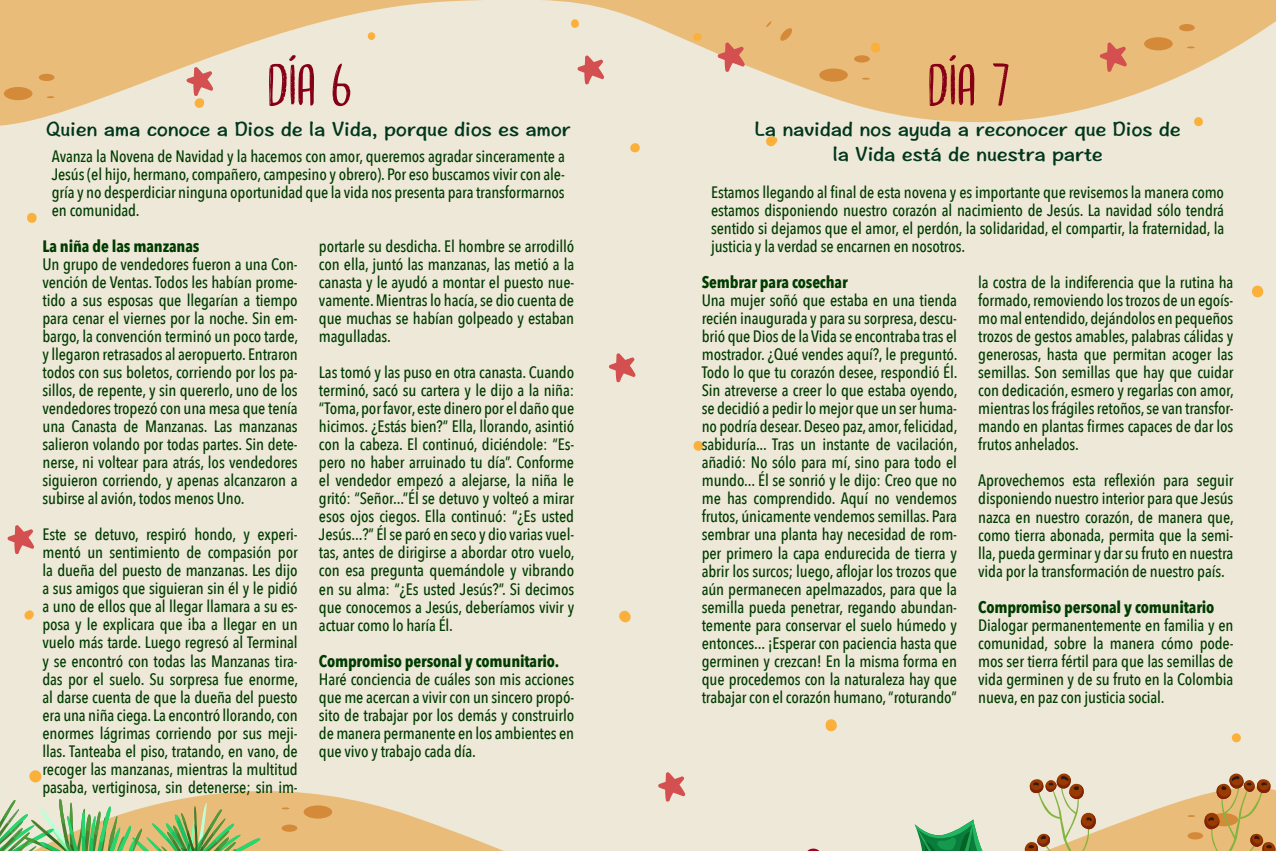
<style>
.page{position:relative;width:1276px;height:851px;background:#fff}
.page>*{position:absolute;margin:0;border:0;box-sizing:border-box;transform-origin:0 0}
.t1{font:60px "Bergie Seltzer DEMO";color:#850017}
.t2{font:21px/25.2px "Hannotate SC W7";letter-spacing:-.02em;color:#00361c;text-align:center}
.t3{font:500 16.5px/18px "Avenir Next Condensed";letter-spacing:-.01em;color:#003b00;text-align:justify}
.t4{font:700 16.5px "Avenir Next Condensed";letter-spacing:-.01em;color:#003b00}
</style>
<div class="page">
<div style="left:0;top:0;width:1276px;height:850px;background:#ede8d7"></div>
<svg style="left:29px;top:739px;width:1212px;height:111px"></svg>
<div style="left:304px;top:805px;width:28px;height:13px;background:#d48a39;border-radius:50%"></div>
<svg style="left:282px;top:824px;width:15px;height:7px"></svg>
<svg style="left:282px;top:807px;width:7px;height:2px"></svg>
<svg style="left:1187px;top:832px;width:16px;height:7px"></svg>
<svg style="left:0;top:0;width:1276px;height:153px"></svg>
<svg style="left:819px;top:68px;width:29px;height:14px"></svg>
<div style="left:854px;top:55px;width:16px;height:7px;background:#d48a39;border-radius:50%"></div>
<svg style="left:862px;top:78px;width:8px;height:2px"></svg>
<div style="left:1144px;top:37px;width:28px;height:13px;background:#d48a39;border-radius:50%"></div>
<div style="left:1179px;top:24px;width:15px;height:7px;background:#d48a39;border-radius:50%"></div>
<svg style="left:1187px;top:46px;width:7px;height:2px"></svg>
<div style="left:4px;top:87px;width:28px;height:13px;background:#d48a39;border-radius:50%"></div>
<div style="left:39px;top:74px;width:15px;height:7px;background:#d48a39;border-radius:50%"></div>
<svg style="left:47px;top:96px;width:7px;height:2px"></svg>
<svg style="left:779px;top:27px;width:14px;height:15px"></svg>
<svg style="left:766px;top:21px;width:6px;height:6px"></svg>
<svg style="left:804px;top:848px;width:19px;height:2px"></svg>
<svg style="left:895px;top:772px;width:202px;height:78px"></svg>
<svg style="left:1202px;top:772px;width:74px;height:78px"></svg>
<svg style="left:0;top:793px;width:262px;height:58px"></svg>
<img style="left:6px;top:809px;width:18px;height:31px">
<svg style="left:1252px;top:285px;width:12px;height:12px"></svg>
<svg style="left:367px;top:32px;width:8px;height:9px"></svg>
<svg style="left:693px;top:33px;width:9px;height:8px"></svg>
<svg style="left:765px;top:136px;width:12px;height:10px"></svg>
<svg style="left:869px;top:43px;width:13px;height:10px"></svg>
<div style="left:1231px;top:733px;width:10px;height:9px;background:#fab03b;border-radius:50%"></div>
<svg style="left:1192px;top:117px;width:12px;height:9px"></svg>
<svg style="left:619px;top:610px;width:12px;height:12px"></svg>
<svg style="left:825px;top:719px;width:12px;height:12px"></svg>
<div style="left:29px;top:770px;width:13px;height:12px;background:#fab03b;border-radius:50%"></div>
<svg style="left:24px;top:610px;width:10px;height:10px"></svg>
<svg style="left:693px;top:441px;width:10px;height:9px"></svg>
<svg style="left:27px;top:213px;width:10px;height:10px"></svg>
<svg style="left:630px;top:142px;width:10px;height:10px"></svg>
<svg style="left:571px;top:19px;width:8px;height:9px"></svg>
<svg style="left:7px;top:525px;width:27px;height:29px"></svg>
<svg style="left:577px;top:55px;width:27px;height:29px"></svg>
<svg style="left:186px;top:66px;width:28px;height:42px"></svg>
<svg style="left:1099px;top:42px;width:28px;height:30px"></svg>
<svg style="left:657px;top:771px;width:28px;height:30px"></svg>
<svg style="left:717px;top:42px;width:28px;height:30px"></svg>
<svg style="left:609px;top:353px;width:27px;height:29px"></svg>
<h1 class="t1" style="left:267px;top:52px;width:86px">Día 6</h1>
<h1 class="t1" style="left:927px;top:52px;width:84px">Día 7</h1>
<p class="t2" style="left:46px;top:116px;width:526px">Quien ama conoce a Dios de la Vida, porque dios es amor</p>
<p class="t2" style="left:754px;top:116px;width:428px">La navidad nos ayuda a reconocer que Dios de la Vida está de nuestra parte</p>
<p class="t3" style="left:52px;top:147px;width:514px">Avanza la Novena de Navidad y la hacemos con amor, queremos agradar sinceramente a Jesús (el hijo, hermano, compañero, campesino y obrero). Por eso buscamos vivir con ale&shy;gría y no desperdiciar ninguna oportunidad que la vida nos presenta para transformarnos en comunidad.</p>
<p class="t3" style="left:711px;top:183px;width:514px">Estamos llegando al final de esta novena y es importante que revisemos la manera como estamos disponiendo nuestro corazón al nacimiento de Jesús. La navidad sólo tendrá sentido si dejamos que el amor, el perdón, la solidaridad, el compartir, la fraternidad, la justicia y la verdad se encarnen en nosotros.</p>
<p class="t4" style="left:43px;top:236px;width:158px">La niña de las manzanas</p>
<p class="t3" style="left:43px;top:255px;width:257px">Un grupo de vendedores fueron a una Con&shy;vención de Ventas. Todos les habían prome&shy;tido a sus esposas que llegarían a tiempo para cenar el viernes por la noche. Sin em&shy;bargo, la convención terminó un poco tarde, y llegaron retrasados al aeropuerto. Entraron todos con sus boletos, corriendo por los pa&shy;sillos, de repente, y sin quererlo, uno de los vendedores tropezó con una mesa que tenía una Canasta de Manzanas. Las manzanas salieron volando por todas partes. Sin dete&shy;nerse, ni voltear para atrás, los vendedores siguieron corriendo, y apenas alcanzaron a subirse al avión, todos menos Uno.</p>
<p class="t3" style="left:43px;top:525px;width:257px">Este se detuvo, respiró hondo, y experi&shy;mentó un sentimiento de compasión por la dueña del puesto de manzanas. Les dijo a sus amigos que siguieran sin él y le pidió a uno de ellos que al llegar llamara a su es&shy;posa y le explicara que iba a llegar en un vuelo más tarde. Luego regresó al Terminal y se encontró con todas las Manzanas tira&shy;das por el suelo. Su sorpresa fue enorme, al darse cuenta de que la dueña del puesto era una niña ciega. La encontró llorando, con enormes lágrimas corriendo por sus meji&shy;llas. Tanteaba el piso, tratando, en vano, de recoger las manzanas, mientras la multitud pasaba, vertiginosa, sin detenerse; sin im-</p>
<p class="t3" style="left:319px;top:237px;width:257px">portarle su desdicha. El hombre se arrodilló con ella, juntó las manzanas, las metió a la canasta y le ayudó a montar el puesto nue&shy;vamente. Mientras lo hacía, se dio cuenta de que muchas se habían golpeado y estaban magulladas.</p>
<p class="t3" style="left:319px;top:363px;width:257px">Las tomó y las puso en otra canasta. Cuando terminó, sacó su cartera y le dijo a la niña: “Toma, por favor, este dinero por el daño que hicimos. ¿Estás bien?” Ella, llorando, asintió con la cabeza. El continuó, diciéndole: “Es&shy;pero no haber arruinado tu día”. Conforme el vendedor empezó a alejarse, la niña le gritó: “Señor...”Él se detuvo y volteó a mirar esos ojos ciegos. Ella continuó: “¿Es usted Jesús...?” Él se paró en seco y dio varias vuel&shy;tas, antes de dirigirse a abordar otro vuelo, con esa pregunta quemándole y vibrando en su alma: “¿Es usted Jesús?”. Si decimos que conocemos a Jesús, deberíamos vivir y actuar como lo haría Él.</p>
<p class="t4" style="left:319px;top:650px;width:242px">Compromiso personal y comunitario.</p>
<p class="t3" style="left:319px;top:669px;width:257px">Haré conciencia de cuáles son mis acciones que me acercan a vivir con un sincero propó&shy;sito de trabajar por los demás y construirlo de manera permanente en los ambientes en que vivo y trabajo cada día.</p>
<p class="t3" style="left:978px;top:273px;width:257px">la costra de la indiferencia que la rutina ha formado, removiendo los trozos de un egoís&shy;mo mal entendido, dejándolos en pequeños trozos de gestos amables, palabras cálidas y generosas, hasta que permitan acoger las semillas. Son semillas que hay que cuidar con dedicación, esmero y regarlas con amor, mientras los frágiles retoños, se van transfor&shy;mando en plantas firmes capaces de dar los frutos anhelados.</p>
<p class="t3" style="left:978px;top:471px;width:257px">Aprovechemos esta reflexión para seguir disponiendo nuestro interior para que Jesús nazca en nuestro corazón, de manera que, como tierra abonada, permita que la semi&shy;lla, pueda germinar y dar su fruto en nuestra vida por la transformación de nuestro país.</p>
<p class="t4" style="left:978px;top:596px;width:238px">Compromiso personal y comunitario</p>
<p class="t3" style="left:978px;top:615px;width:257px">Dialogar permanentemente en familia y en comunidad, sobre la manera cómo pode&shy;mos ser tierra fértil para que las semillas de vida germinen y de su fruto en la Colombia nueva, en paz con justicia social.</p>
<p class="t4" style="left:702px;top:272px;width:147px">Sembrar para cosechar</p>
<p class="t3" style="left:702px;top:291px;width:257px">Una mujer soñó que estaba en una tienda recién inaugurada y para su sorpresa, descu&shy;brió que Dios de la Vida se encontraba tras el mostrador. ¿Qué vendes aquí?, le preguntó.<br>Todo lo que tu corazón desee, respondió Él.<br>Sin atreverse a creer lo que estaba oyendo, se decidió a pedir lo mejor que un ser huma&shy;no podría desear. Deseo paz, amor, felicidad, sabiduría... Tras un instante de vacilación, añadió: No sólo para mí, sino para todo el mundo... Él se sonrió y le dijo: Creo que no me has comprendido. Aquí no vendemos frutos, únicamente vendemos semillas. Para sembrar una planta hay necesidad de rom&shy;per primero la capa endurecida de tierra y abrir los surcos; luego, aflojar los trozos que aún permanecen apelmazados, para que la semilla pueda penetrar, regando abundan&shy;temente para conservar el suelo húmedo y entonces... ¡Esperar con paciencia hasta que germinen y crezcan! En la misma forma en que procedemos con la naturaleza hay que trabajar con el corazón humano, “roturando”</p>
</div>
